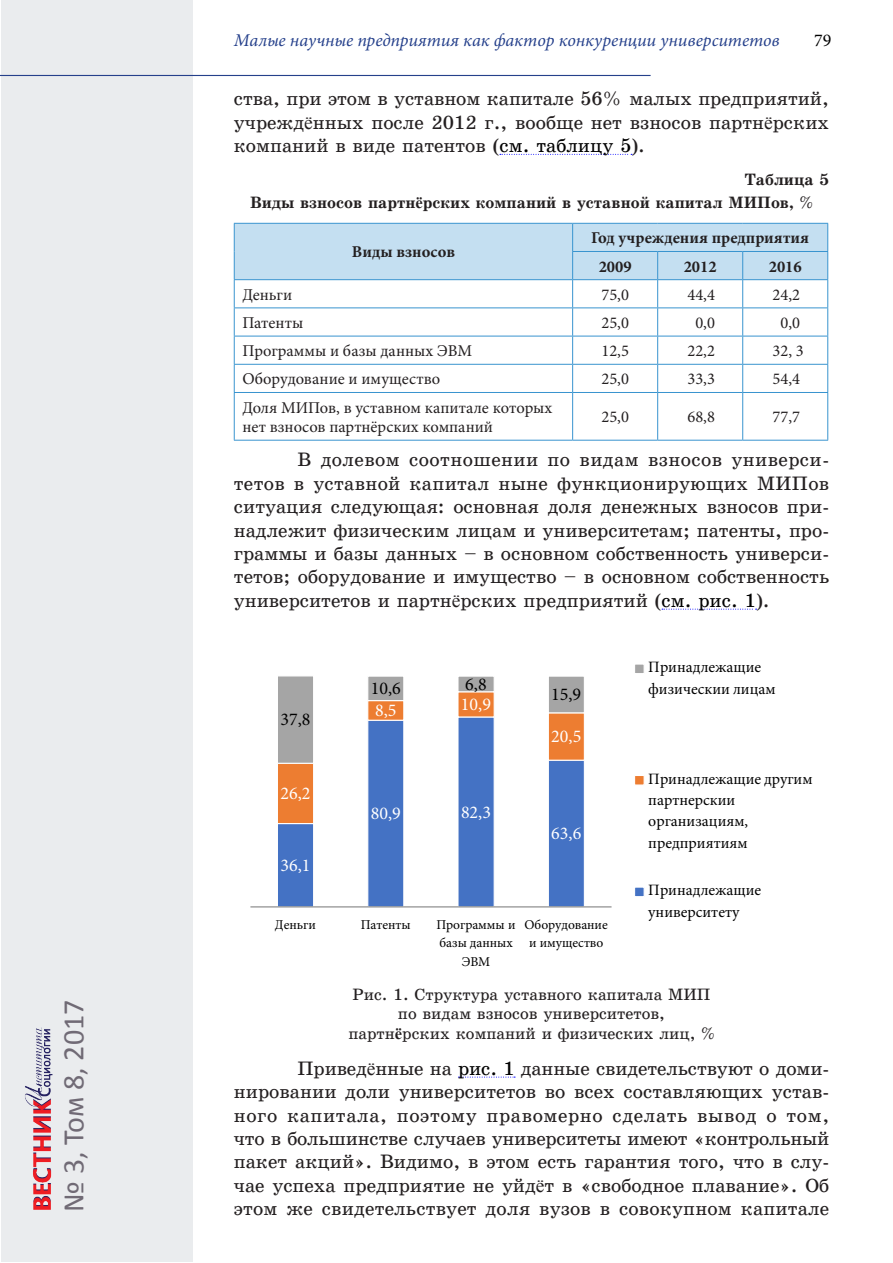
<style>
.page{position:relative;width:893px;height:1263px;background:#fff}
.page>*{position:absolute;margin:0;border:0;box-sizing:border-box;transform-origin:0 0}
.t1{font:30px "Calibri";color:#706a75}
.Текст{font:19.5px/23.4px "School Book C";color:#231f20;text-align:justify}
.t2{font:italic 18px "Minion Pro";letter-spacing:-.005em;color:#25408b}
.t3{font:18px "Minion Pro";color:#fff}
.t4{font:18px "Minion Pro";color:#000}
.Таблица_Текст{font:16.5px/19.5px "Minion Pro";color:#231f20}
.Рисунок{font:16.5px/19.5px "School Book C";color:#231f20;text-align:center}
.Таблица_Название{font:16.5px "School Book C Bold";color:#231f20}
.Таблица_Текст_Ж{font:700 16.5px "Minion Pro";color:#231f20}
.Таблица_Текст_Запяты{font:16.5px "Minion Pro";color:#231f20}
.Таблица{font:16.5px "School Book C Bold";color:#231f20}
.t5{font:15.9px/21.3px "Minion Pro";color:#000}
.t6{font:13.5px/18.3px "Minion Pro";color:#000;text-align:center}
.s1{font-family:"Times New Roman"}
.s2{color:#000}
.s3{font-family:"Times New Roman";font-weight:700}
.s4{font-family:"School Book C Italic"}
</style>
<div class="page">
<div style="left:1px;top:1px;width:192px;height:1261px;background:#eaecee"></div>
<hr style="left:0;top:75px;width:651px;height:1px;background:#25408b">
<svg style="left:500px;top:154px;width:132px;height:1px"></svg>
<svg style="left:662px;top:609px;width:95px;height:1px"></svg>
<svg style="left:458px;top:1077px;width:57px;height:1px"></svg>
<hr style="left:234px;top:392px;width:339px;height:1px;background:#3994cf">
<hr style="left:573px;top:392px;width:85px;height:1px;background:#3994cf">
<hr style="left:572px;top:393px;width:1px;height:47px;background:#3994cf">
<hr style="left:658px;top:392px;width:85px;height:1px;background:#3994cf">
<hr style="left:657px;top:393px;width:1px;height:47px;background:#3994cf">
<hr style="left:743px;top:392px;width:85px;height:1px;background:#3994cf">
<hr style="left:742px;top:393px;width:1px;height:47px;background:#3994cf">
<hr style="left:234px;top:393px;width:1px;height:47px;background:#3994cf">
<hr style="left:827px;top:393px;width:1px;height:47px;background:#3994cf">
<hr style="left:234px;top:440px;width:339px;height:1px;background:#3994cf">
<hr style="left:573px;top:440px;width:85px;height:1px;background:#3994cf">
<hr style="left:658px;top:440px;width:85px;height:1px;background:#3994cf">
<hr style="left:743px;top:440px;width:85px;height:1px;background:#3994cf">
<svg style="left:234px;top:223px;width:594px;height:169px"></svg>
<hr style="left:234px;top:279px;width:339px;height:1px;background:#3994cf">
<hr style="left:573px;top:279px;width:85px;height:1px;background:#3994cf">
<hr style="left:658px;top:279px;width:85px;height:1px;background:#3994cf">
<hr style="left:743px;top:279px;width:85px;height:1px;background:#3994cf">
<div style="left:277px;top:823px;width:37px;height:84px;background:#4472c4;border:1px solid #fff"></div>
<div style="left:367px;top:720px;width:37px;height:187px;background:#4472c4;border:1px solid #fff"></div>
<div style="left:457px;top:716px;width:38px;height:191px;background:#4472c4;border:1px solid #fff"></div>
<div style="left:548px;top:760px;width:37px;height:147px;background:#4472c4;border:1px solid #fff"></div>
<div style="left:277px;top:763px;width:37px;height:61px;background:#ed7d31;border:1px solid #fff"></div>
<div style="left:367px;top:700px;width:37px;height:21px;background:#ed7d31;border:1px solid #fff"></div>
<div style="left:457px;top:691px;width:38px;height:26px;background:#ed7d31;border:1px solid #fff"></div>
<div style="left:548px;top:712px;width:37px;height:49px;background:#ed7d31;border:1px solid #fff"></div>
<div style="left:277px;top:675px;width:37px;height:89px;background:#a5a5a5;border:1px solid #fff"></div>
<div style="left:367px;top:675px;width:37px;height:26px;background:#a5a5a5;border:1px solid #fff"></div>
<div style="left:457px;top:675px;width:38px;height:17px;background:#a5a5a5;border:1px solid #fff"></div>
<div style="left:548px;top:675px;width:37px;height:38px;background:#a5a5a5;border:1px solid #fff"></div>
<hr style="left:250px;top:906px;width:361px;height:1px;background:#7f7f7f">
<div style="left:634px;top:663px;width:11px;height:11px;background:#a5a5a5;border:1px solid #fff"></div>
<div style="left:634px;top:775px;width:11px;height:10px;background:#ed7d31;border:1px solid #fff"></div>
<div style="left:634px;top:886px;width:11px;height:11px;background:#4472c4;border:1px solid #fff"></div>
<img style="left:25px;top:1027px;width:28px;height:183px">
<h1 class="t1" style="left:55px;top:1212px;width:214px;rotate:-90deg">№ 3, Том 8, 2017</h1>
<p class="t2" style="left:234px;top:28px;width:547px">Малые научные предприятия как фактор конкуренции университетов</p>
<p class="t4" style="left:814px;top:29px;width:19px">79</p>
<p class="Текст" style="left:234px;top:87px;width:597px">ства, при этом в уставном капитале 56% малых предприятий, учрежд<span class="s1">ё</span>нных после 2012 г., вообще нет взносов партн<span class="s1">ё</span>рских компаний в виде патентов (<span class="s2">см. таблицу 5</span>).</p>
<p class="Таблица" style="left:745px;top:170px;width:86px">Таблица 5</p>
<p class="Таблица_Название" style="left:250px;top:194px;width:564px">Виды взносов партн<span class="s3">ё</span>рских компаний в уставной капитал МИПов, <span class="s4">%</span></p>
<p class="Таблица_Текст_Ж" style="left:352px;top:241px;width:105px">Виды взносов</p>
<p class="Таблица_Текст_Ж" style="left:591px;top:226px;width:219px">Год учреждения предприятия</p>
<p class="Таблица_Текст_Ж" style="left:599px;top:255px;width:34px">2009</p>
<p class="Таблица_Текст_Ж" style="left:684px;top:255px;width:34px">2012</p>
<p class="Таблица_Текст_Ж" style="left:769px;top:255px;width:34px">2016</p>
<p class="Таблица_Текст" style="left:242px;top:285px;width:51px">Деньги</p>
<p class="Таблица_Текст" style="left:601px;top:285px;width:29px">75,0</p>
<p class="Таблица_Текст_Запяты" style="left:687px;top:283px;width:29px">44,4</p>
<p class="Таблица_Текст_Запяты" style="left:772px;top:283px;width:29px">24,2</p>
<p class="Таблица_Текст" style="left:242px;top:313px;width:62px">Патенты</p>
<p class="Таблица_Текст" style="left:601px;top:313px;width:29px">25,0</p>
<p class="Таблица_Текст_Запяты" style="left:695px;top:312px;width:21px">0,0</p>
<p class="Таблица_Текст_Запяты" style="left:780px;top:312px;width:21px">0,0</p>
<p class="Таблица_Текст" style="left:242px;top:341px;width:231px">Программы и базы данных ЭВМ</p>
<p class="Таблица_Текст" style="left:601px;top:341px;width:29px">12,5</p>
<p class="Таблица_Текст_Запяты" style="left:687px;top:340px;width:29px">22,2</p>
<p class="Таблица_Текст_Запяты" style="left:772px;top:340px;width:33px">32, 3</p>
<p class="Таблица_Текст" style="left:242px;top:369px;width:200px">Оборудование и имущество</p>
<p class="Таблица_Текст" style="left:601px;top:369px;width:29px">25,0</p>
<p class="Таблица_Текст_Запяты" style="left:687px;top:368px;width:29px">33,3</p>
<p class="Таблица_Текст_Запяты" style="left:772px;top:368px;width:29px">54,4</p>
<p class="Таблица_Текст" style="left:242px;top:398px;width:311px">Доля МИПов, в уставном капитале которых нет взносов партнёрских компаний</p>
<p class="Таблица_Текст" style="left:601px;top:407px;width:29px">25,0</p>
<p class="Таблица_Текст_Запяты" style="left:687px;top:406px;width:29px">68,8</p>
<p class="Таблица_Текст_Запяты" style="left:772px;top:406px;width:29px">77,7</p>
<p class="Текст" style="left:234px;top:448px;width:597px;text-indent:64px">В долевом соотношении по видам взносов универси&shy;тетов в уставной капитал ныне функционирующих МИПов ситуация следующая: основная доля денежных взносов при&shy;надлежит физическим лицам и университетам; патенты, про&shy;граммы и базы данных – в основном собственность универси&shy;тетов; оборудование и имущество – в основном собственность университетов и партн<span class="s1">ё</span>рских предприятий (<span class="s2">см. рис. 1</span>).</p>
<p class="t4" style="left:280px;top:707px;width:32px">37,8</p>
<p class="t3" style="left:280px;top:781px;width:32px">26,2</p>
<p class="t3" style="left:280px;top:853px;width:32px">36,1</p>
<p class="t4" style="left:371px;top:676px;width:32px">10,6</p>
<p class="t4" style="left:465px;top:672px;width:23px">6,8</p>
<p class="t3" style="left:375px;top:698px;width:23px">8,5</p>
<p class="t3" style="left:461px;top:692px;width:32px">10,9</p>
<p class="t3" style="left:371px;top:801px;width:32px">80,9</p>
<p class="t3" style="left:461px;top:800px;width:32px">82,3</p>
<p class="t4" style="left:551px;top:682px;width:32px">15,9</p>
<p class="t3" style="left:551px;top:724px;width:32px">20,5</p>
<p class="t3" style="left:551px;top:821px;width:32px">63,6</p>
<p class="t6" style="left:275px;top:916px;width:42px">Деньги</p>
<p class="t6" style="left:361px;top:916px;width:52px">Патенты</p>
<p class="t6" style="left:436px;top:916px;width:81px">Программы и базы данных<br>ЭВМ</p>
<p class="t6" style="left:524px;top:916px;width:85px">Оборудование и имущество</p>
<p class="t5" style="left:648px;top:657px;width:129px">Принадлежащие физическии лицам</p>
<p class="t5" style="left:648px;top:768px;width:166px">Принадлежащие другим партнерскии организациям, предприятиям</p>
<p class="t5" style="left:648px;top:880px;width:114px">Принадлежащие университету</p>
<p class="Рисунок" style="left:348px;top:984px;width:368px">Рис. 1. Структура уставного капитала МИП по видам взносов университетов, партн<span class="s3">ё</span>рских компаний и физических лиц, <span class="s4">%</span></p>
<p class="Текст" style="left:234px;top:1057px;width:597px;text-indent:64px">Привед<span class="s1">ё</span>нные на <span class="s2">рис. 1</span> данные свидетельствуют о доми&shy;нировании доли университетов во всех составляющих устав&shy;ного капитала, поэтому правомерно сделать вывод о том, что в большинстве случаев университеты имеют «контрольный пакет акций». Видимо, в этом есть гарантия того, что в слу&shy;чае успеха предприятие не уйд<span class="s1">ё</span>т в «свободное плавание». Об этом же свидетельствует доля вузов в совокупном капитале</p>
</div>
